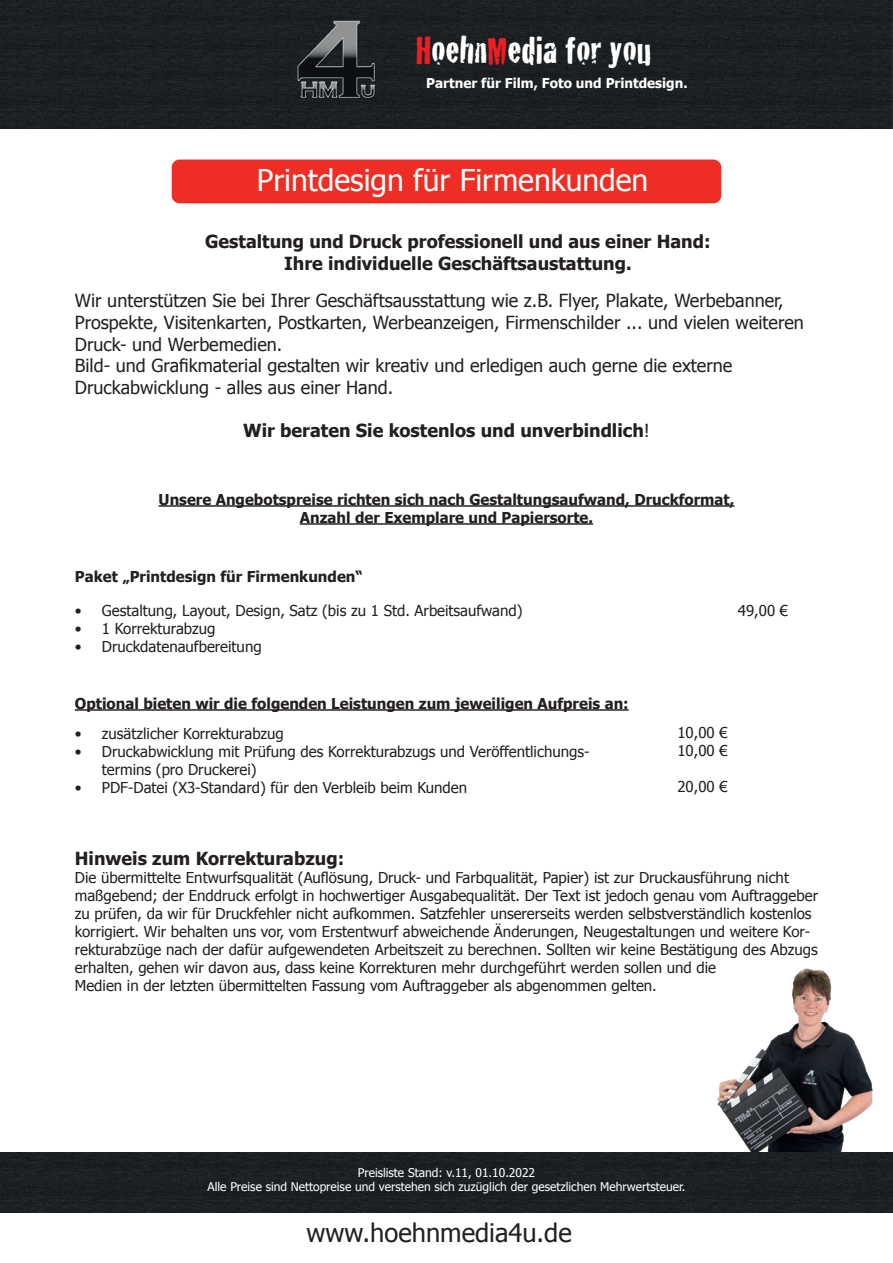
<style>
.page{position:relative;width:893px;height:1263px;background:#fff}
.page>*{position:absolute;margin:0;border:0;box-sizing:border-box;transform-origin:0 0}
.t1{font:40.5px "Cracked";color:#fff}
.t2{font:30px "Tahoma";color:#fff}
.t3{font:25.5px "Tahoma";color:#231f20}
.t4{font:18px/21.6px "Tahoma";color:#231f20}
.t5{font:700 18px/21.6px "Tahoma";color:#231f20;text-align:center}
.t6{font:15px/18px "Tahoma";color:#231f20}
.t7{font:700 15px/18px "Tahoma";color:#231f20;text-align:center}
.t8{font:700 13.5px "Tahoma";color:#fff}
.t9{font:12px/14.4px "Tahoma";color:#fff;text-align:center}
.s1{color:#ee1d23}
.s2{font-weight:400}
</style>
<div class="page">
<div style="left:0;top:0;width:892px;height:129px;background:#1c2022"></div>
<img style="left:718px;top:968px;width:155px;height:185px">
<img style="left:298px;top:20px;width:79px;height:80px">
<div style="left:171px;top:159px;width:551px;height:45px;background:#ee2e24;border-radius:9px"></div>
<div style="left:170px;top:158px;width:553px;height:47px;border:2px solid #fff;border-radius:9px"></div>
<div style="left:1px;top:1153px;width:891px;height:59px;background:#1c2022"></div>
<hr style="left:159px;top:505px;width:575px;height:2px;background:#231f20">
<hr style="left:300px;top:523px;width:293px;height:2px;background:#231f20">
<hr style="left:75px;top:709px;width:554px;height:2px;background:#231f20">
<h1 class="t1" style="left:416px;top:18px;width:237px"><span class="s1">H</span>oehn<span class="s1">M</span>edia for you</h1>
<p class="t8" style="left:426px;top:74px;width:263px">Partner für Film, Foto und Printdesign.</p>
<h2 class="t2" style="left:257px;top:159px;width:393px">Printdesign für Firmenkunden</h2>
<p class="t5" style="left:205px;top:229px;width:507px">Gestaltung und Druck professionell und aus einer Hand:<br>Ihre individuelle Geschäftsaustattung.</p>
<p class="t4" style="left:75px;top:289px;width:731px">Wir unterstützen Sie bei Ihrer Geschäftsausstattung wie z.B. Flyer, Plakate, Werbebanner, Prospekte, Visitenkarten, Postkarten, Werbeanzeigen, Firmenschilder ... und vielen weiteren Druck- und Werbemedien.<br>Bild- und Grafikmaterial gestalten wir kreativ und erledigen auch gerne die externe Druckabwicklung - alles aus einer Hand.</p>
<p class="t5" style="left:243px;top:419px;width:408px">Wir beraten Sie kostenlos und unverbindlich<span class="s2">!</span></p>
<p class="t7" style="left:159px;top:489px;width:577px">Unsere Angebotspreise richten sich nach Gestaltungsaufwand, Druckformat,<br>Anzahl der Exemplare und Papiersorte.</p>
<p class="t7" style="left:75px;top:566px;width:289px">Paket „Printdesign für Firmenkunden“</p>
<p class="t6" style="left:75px;top:601px;width:449px">• Gestaltung, Layout, Design, Satz (bis zu 1 Std. Arbeitsaufwand)</p>
<p class="t6" style="left:75px;top:619px;width:142px">• 1 Korrekturabzug</p>
<p class="t6" style="left:75px;top:637px;width:188px">• Druckdatenaufbereitung</p>
<p class="t7" style="left:75px;top:693px;width:555px">Optional bieten wir die folgenden Leistungen zum jeweiligen Aufpreis an:</p>
<p class="t6" style="left:75px;top:724px;width:211px">• zusätzlicher Korrekturabzug</p>
<p class="t6" style="left:102px;top:742px;width:489px;text-indent:-27px">• Druckabwicklung mit Prüfung des Korrekturabzugs und Veröffentlichungs&shy;termins (pro Druckerei)</p>
<p class="t6" style="left:75px;top:778px;width:394px">• PDF-Datei (X3-Standard) für den Verbleib beim Kunden</p>
<p class="t6" style="left:738px;top:601px;width:52px">49,00 €</p>
<p class="t6" style="left:677px;top:723px;width:52px">10,00 €<br>10,00 €</p>
<p class="t6" style="left:677px;top:777px;width:52px">20,00 €</p>
<p class="t5" style="left:75px;top:846px;width:271px">Hinweis zum Korrekturabzug:</p>
<p class="t6" style="left:75px;top:868px;width:745px">Die übermittelte Entwurfsqualität (Auflösung, Druck- und Farbqualität, Papier) ist zur Druckausführung nicht maßgebend; der Enddruck erfolgt in hochwertiger Ausgabequalität. Der Text ist jedoch genau vom Auftraggeber zu prüfen, da wir für Druckfehler nicht aufkommen. Satzfehler unsererseits werden selbstverständlich kostenlos korrigiert. Wir behalten uns vor, vom Erstentwurf abweichende Änderungen, Neugestaltungen und weitere Kor&shy;rekturabzüge nach der dafür aufgewendeten Arbeitszeit zu berechnen. Sollten wir keine Bestätigung des Abzugs erhalten, gehen wir davon aus, dass keine Korrekturen mehr durchgeführt werden sollen und die<br>Medien in der letzten übermittelten Fassung vom Auftraggeber als abgenommen gelten.</p>
<p class="t9" style="left:208px;top:1165px;width:479px">Preisliste Stand: v.11, 01.10.2022<br>Alle Preise sind Nettopreise und verstehen sich zuzüglich der gesetzlichen Mehrwertsteuer.</p>
<h3 class="t3" style="left:307px;top:1216px;width:267px">www.hoehnmedia4u.de</h3>
</div>
